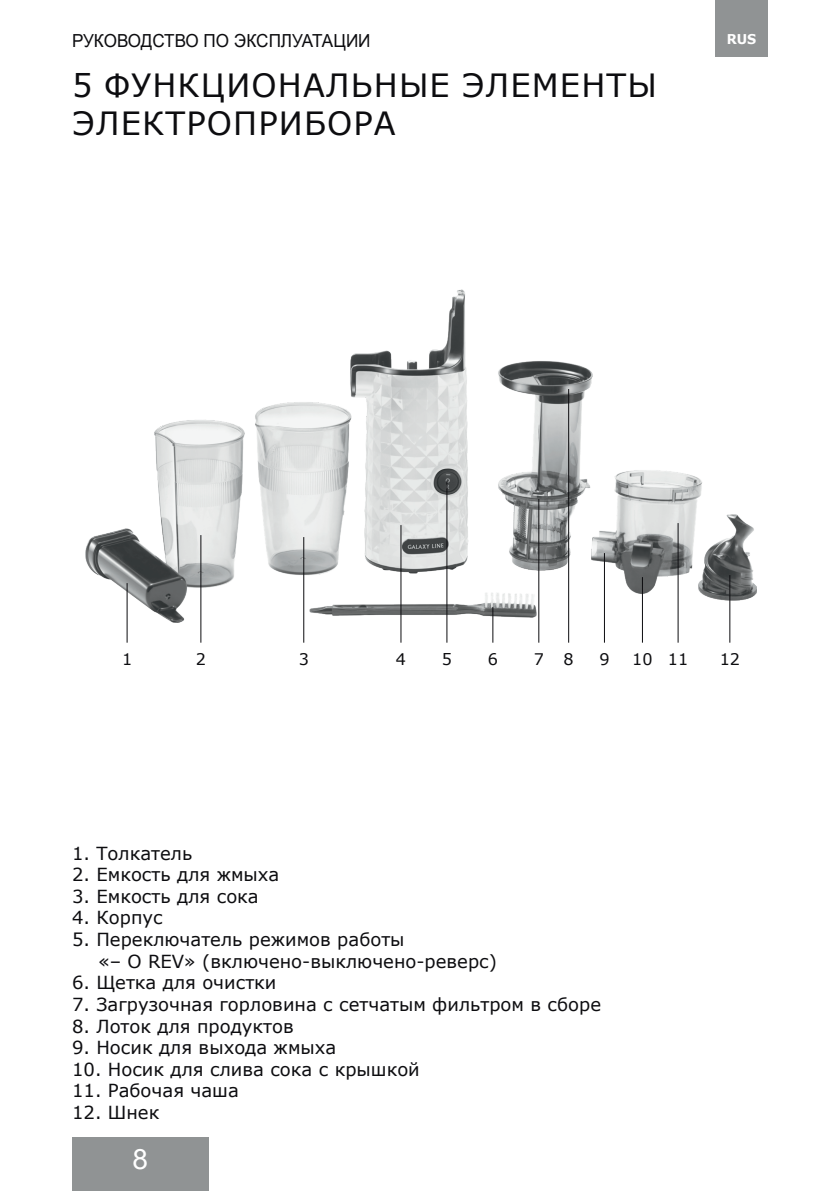
<style>
.page{position:relative;width:840px;height:1191px;background:#fff}
.page>*{position:absolute;margin:0;border:0;box-sizing:border-box;transform-origin:0 0}
.Заголовок{font:32px/38.4px "Verdana";letter-spacing:.035em;color:#0d0d10}
.t1{font:28px "Verdana";color:#fff}
.Текст{font:18px/21.6px "Verdana";color:#0d0d10}
.t2{font:18px "Arial";color:#0d0d10;scale:.95 1}
.t3{font:16px "Verdana";color:#0d0d10}
.t4{font:700 13.6px "Verdana";color:#fff;scale:.95 1}
.s1{font-family:"Arial"}
</style>
<div class="page">
<div style="left:714px;top:0;width:53px;height:57px;background:#909394"></div>
<div style="left:72px;top:1137px;width:136px;height:54px;background:#909394"></div>
<img style="left:85px;top:290px;width:670px;height:333px">
<hr style="left:126px;top:583px;width:1px;height:59px;background:#0d0d10">
<hr style="left:200px;top:535px;width:1px;height:107px;background:#0d0d10">
<hr style="left:303px;top:537px;width:1px;height:105px;background:#0d0d10">
<hr style="left:492px;top:607px;width:1px;height:35px;background:#0d0d10">
<hr style="left:400px;top:525px;width:1px;height:117px;background:#0d0d10">
<hr style="left:446px;top:481px;width:1px;height:161px;background:#0d0d10">
<hr style="left:538px;top:499px;width:1px;height:143px;background:#0d0d10">
<hr style="left:568px;top:389px;width:1px;height:253px;background:#0d0d10">
<hr style="left:677px;top:523px;width:1px;height:119px;background:#0d0d10">
<hr style="left:603px;top:553px;width:1px;height:89px;background:#0d0d10">
<hr style="left:641px;top:577px;width:1px;height:65px;background:#0d0d10">
<hr style="left:729px;top:575px;width:1px;height:67px;background:#0d0d10">
<p class="t2" style="left:72px;top:29px;width:315px">РУКОВОДСТВО ПО ЭКCПЛУАТАЦИИ</p>
<p class="Заголовок" style="left:72px;top:65px;width:586px">5 ФУНКЦИОНАЛЬНЫЕ ЭЛЕМЕНТЫ<br>ЭЛЕКТРОПРИБОРА</p>
<p class="t4" style="left:726px;top:30px;width:33px">RUS</p>
<p class="t3" style="left:122px;top:648px;width:12px">1</p>
<p class="t3" style="left:196px;top:648px;width:12px">2</p>
<p class="t3" style="left:298px;top:648px;width:12px">3</p>
<p class="t3" style="left:395px;top:648px;width:12px">4</p>
<p class="t3" style="left:441px;top:648px;width:12px">5</p>
<p class="t3" style="left:487px;top:648px;width:12px">6</p>
<p class="t3" style="left:533px;top:648px;width:12px">7</p>
<p class="t3" style="left:563px;top:648px;width:12px">8</p>
<p class="t3" style="left:599px;top:648px;width:12px">9</p>
<p class="t3" style="left:632px;top:648px;width:22px">10</p>
<p class="t3" style="left:667px;top:648px;width:22px">11</p>
<p class="t3" style="left:719px;top:648px;width:22px">12</p>
<p class="Текст" style="left:72px;top:842px;width:122px">1. Толкатель</p>
<p class="Текст" style="left:72px;top:863px;width:209px">2. Емкость для жмыха</p>
<p class="Текст" style="left:72px;top:885px;width:188px">3. Емкость для сока</p>
<p class="Текст" style="left:72px;top:907px;width:92px">4. Корпус</p>
<p class="Текст" style="left:98px;top:928px;width:400px;text-indent:-26px">5. Переключатель режимов работы<br>«– O REV» (включено-выключено-реверс)</p>
<p class="Текст" style="left:72px;top:971px;width:206px">6. Щетка для очистки</p>
<p class="Текст" style="left:72px;top:993px;width:530px">7. Загрузочная горловина с сетчатым фильтром в сборе</p>
<p class="Текст" style="left:72px;top:1015px;width:223px">8. Лоток для продуктов</p>
<p class="Текст" style="left:72px;top:1036px;width:266px">9. Носик для выхода жмыха</p>
<p class="Текст" style="left:72px;top:1058px;width:349px">10. Носик для слива сока с крышкой</p>
<p class="Текст" style="left:72px;top:1079px;width:168px">11. Рабочая чаша</p>
<p class="Текст" style="left:72px;top:1101px;width:89px">12. Шнек</p>
<h2 class="t1" style="left:131px;top:1132px;width:19px">8<span class="s1">8</span></h2>
</div>
